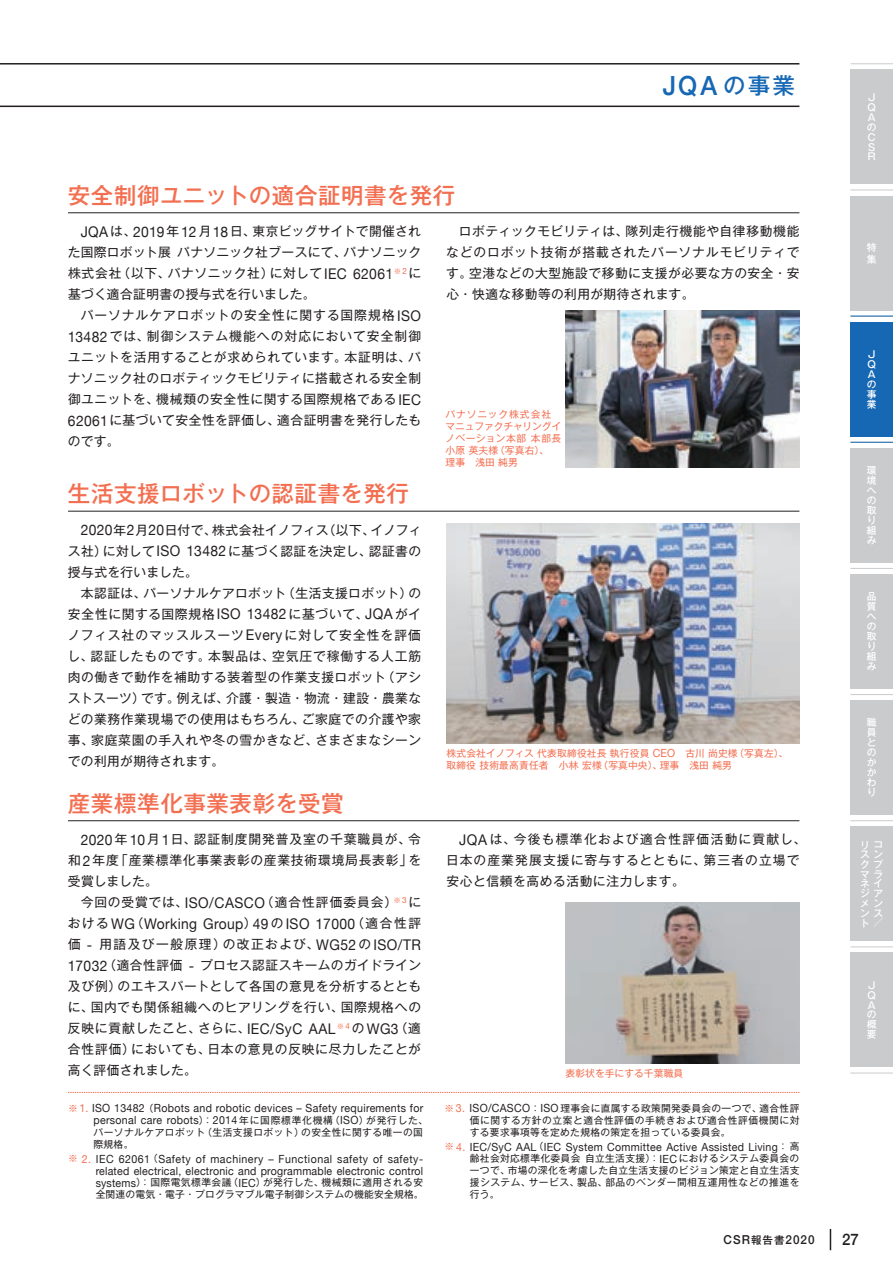
<style>
.page{position:relative;width:893px;height:1263px;background:#fff}
.page>*{position:absolute;margin:0;border:0;box-sizing:border-box;transform-origin:0 0}
.t1{font:500 26.4px "Helvetica Neue";color:#1768b4;scale:.95 1}
.t2{font:500 22.5px "Gothic MB101 Pr 6 N";letter-spacing:.02em;color:#f36f51}
.t3{font:500 15.9px "Helvetica Neue";color:#231f20;scale:.95 1}
.t4{font:14.7px "Helvetica Neue";letter-spacing:.025em;color:#231f20;scale:.94 1}
.t5{font:12.75px/21px "Gothic MB101 Pr 6 N";letter-spacing:.045em;color:#231f20;text-align:justify}
.t6{font:12.75px/21px "Gothic MB101 Pr 6 N";letter-spacing:.085em;color:#231f20}
.t7{font:12.75px "Gothic MB101 Pr 6 N";letter-spacing:.075em;color:#231f20}
.t8{font:500 12.3px "Helvetica Neue";letter-spacing:.09em;color:#231f20;scale:.95 1}
.t9{font:11.25px/12px "Helvetica Neue";letter-spacing:.03em;color:#231f20;scale:.94 1}
.t10{font:9.75px/12px "Gothic MB101 Pr 6 N";letter-spacing:.045em;color:#231f20;text-align:justify}
.t11{font:9.75px/12px "Gothic MB101 Pr 6 N";letter-spacing:.015em;color:#f36f51}
.t12{font:9.75px/12px "Gothic MB101 Pr 6 N";letter-spacing:.02em;color:#231f20}
.t13{font:500 9.75px/9.9px "Gothic MB101 Pr 6 N";color:#fff}
.s1{font-family:"Gothic MB101 Pr 6 N";font-size:22.5px}
.s2{font-family:"Helvetica Neue";font-size:14.7px}
.s3{font-family:"Gothic MB101 Pr 6 N";font-size:12.75px}
.s4{font-family:"Gothic MB101 Pr 6 N";font-size:9.75px;color:#f36f51}
.s5{color:#f36f51}
.s6{font-family:"Gothic MB101 Pr 6 N";font-size:9.75px}
.s7{font-family:"Helvetica Neue";font-size:11.25px}
.s8{font-family:"Helvetica Neue";font-size:11.25px;color:#f36f51}
.s9{font-family:"Gothic MB101 Pr 6 N";font-size:10.5px}
</style>
<div class="page">
<div style="left:850px;top:196px;width:43px;height:114px;background:#cacbcc"></div>
<hr style="left:850px;top:63px;width:43px;height:1px;background:#cacbcc">
<hr style="left:850px;top:190px;width:43px;height:1px;background:#cacbcc">
<hr style="left:850px;top:568px;width:43px;height:1px;background:#cacbcc">
<hr style="left:850px;top:694px;width:43px;height:1px;background:#cacbcc">
<hr style="left:850px;top:820px;width:43px;height:1px;background:#cacbcc">
<hr style="left:850px;top:946px;width:43px;height:1px;background:#cacbcc">
<hr style="left:850px;top:1073px;width:43px;height:1px;background:#cacbcc">
<div style="left:850px;top:448px;width:43px;height:115px;background:#cacbcc"></div>
<div style="left:850px;top:574px;width:43px;height:115px;background:#cacbcc"></div>
<div style="left:850px;top:700px;width:43px;height:115px;background:#cacbcc"></div>
<div style="left:850px;top:826px;width:43px;height:115px;background:#cacbcc"></div>
<div style="left:850px;top:952px;width:43px;height:115px;background:#cacbcc"></div>
<div style="left:850px;top:69px;width:43px;height:115px;background:#cacbcc"></div>
<hr style="left:850px;top:316px;width:43px;height:1px;background:#1768b4">
<hr style="left:850px;top:442px;width:43px;height:1px;background:#1768b4">
<div style="left:850px;top:322px;width:43px;height:115px;background:#1768b4"></div>
<hr style="left:0;top:63px;width:799px;height:2px;background:#231f20">
<hr style="left:0;top:106px;width:799px;height:1px;background:#231f20">
<svg style="left:68px;top:1092px;width:731px;height:1px"></svg>
<hr style="left:68px;top:212px;width:731px;height:1px;background:#231f20">
<img style="left:566px;top:310px;width:233px;height:158px">
<hr style="left:68px;top:820px;width:731px;height:1px;background:#231f20">
<img style="left:566px;top:902px;width:233px;height:162px">
<hr style="left:68px;top:511px;width:731px;height:1px;background:#231f20">
<img style="left:446px;top:523px;width:353px;height:221px">
<svg style="left:830px;top:1229px;width:1px;height:21px"></svg>
<h2 class="t2" style="left:68px;top:177px;width:389px">安全制御ユニットの適合証明書を発行</h2>
<h1 class="t1" style="left:663px;top:64px;width:141px">JQA <span class="s1">の事業</span></h1>
<p class="t5" style="left:68px;top:220px;width:355px;text-indent:13px"><span class="s2">JQA</span>は、<span class="s2">2019</span> 年<span class="s2">12</span>月<span class="s2">18</span>日、東京ビッグサイトで開催された国際ロボット展パナソニック社ブースにて、パナソニック株式会社（以下、パナソニック社）に対して<span class="s2">IEC 62061</span><sup>※</sup><sup>2</sup>に基づく適合証明書の授与式を行いました。</p>
<p class="t5" style="left:68px;top:304px;width:355px;text-indent:13px">パーソナルケアロボットの安全性に関する国際規格<span class="s2">ISO 13482</span>では、制御システム機能への対応において安全制御ユニットを活用することが求められています。本証明は、パナソニック社のロボティックモビリティに搭載される安全制御ユニットを、機械類の安全性に関する国際規格である<span class="s2">IEC 62061</span>に基づいて安全性を評価し、適合証明書を発行したものです。</p>
<h2 class="t2" style="left:68px;top:475px;width:343px">生活支援ロボットの認証書を発行</h2>
<p class="t5" style="left:68px;top:518px;width:355px;text-indent:13px"><span class="s2">2020</span>年<span class="s2">2</span>月<span class="s2">20</span>日付で、株式会社イノフィス（以下、イノフィス社）に対して<span class="s2">ISO 13482</span>に基づく認証を決定し、認証書の授与式を行いました。</p>
<p class="t5" style="left:67px;top:581px;width:355px;text-indent:13px">本認証は、パーソナルケアロボット（生活支援ロボット）の安全性に関する国際規格<span class="s2">ISO 13482</span>に基づいて、<span class="s2">JQA</span> がイノフィス社のマッスルスーツ<span class="s2">Every</span>に対して安全性を評価し、認証したものです。本製品は、空気圧で稼働する人工筋肉の働きで動作を補助する装着型の作業支援ロボット（アシストスーツ）です。例えば、介護・製造・物流・建設・農業などの業務作業現場での使用はもちろん、ご家庭での介護や家事、家庭菜園の手入れや冬の雪かきなど、さまざまなシーンでの利用が期待されます。</p>
<h2 class="t2" style="left:68px;top:785px;width:277px">産業標準化事業表彰を受賞</h2>
<p class="t5" style="left:68px;top:828px;width:355px;text-indent:13px"><span class="s2">2020</span> 年<span class="s2">10</span> 月<span class="s2">1</span>日、認証制度開発普及室の千葉職員が、令和<span class="s2">2</span> 年度「産業標準化事業表彰の産業技術環境局長表彰」を受賞しました。</p>
<p class="t7" style="left:81px;top:892px;width:342px">今回の受賞では、<span class="s2">ISO/CASCO</span>（適合性評価委員会）<sup>※</sup><sup>3</sup> に</p>
<p class="t4" style="left:68px;top:913px;width:377px"><span class="s3">おける</span> WG<span class="s3">（</span>Working Group<span class="s3">）</span>49 <span class="s3">の</span> ISO 17000<span class="s3">（適合性評</span></p>
<p class="t5" style="left:68px;top:933px;width:355px">価 <span class="s2">-</span> 用語及び一般原理）の改正および、<span class="s2">WG52</span>の<span class="s2">ISO/TR 17032</span>（適合性評価 <span class="s2">-</span> プロセス認証スキームのガイドライン及び例）のエキスパートとして各国の意見を分析するとともに、国内でも関係組織へのヒアリングを行い、国際規格への反映に貢献したこと、さらに、<span class="s2">IEC/SyC AAL</span> <sup>※</sup><sup>4</sup> の <span class="s2">WG3</span>（適合性評価）においても、日本の意見の反映に尽力したことが高く評価されました。</p>
<p class="t9" style="left:94px;top:1103px;width:357px;text-indent:-26px"><span class="s4">※</span> <span class="s5">1.</span> ISO 13482 <span class="s6">（</span>Robots and robotic devices – Safety requirements for personal care robots<span class="s6">）：</span>2014 <span class="s6">年に国際標準化機構（</span>ISO<span class="s6">）が発行した、</span></p>
<p class="t10" style="left:94px;top:1126px;width:331px">パーソナルケアロボット（生活支援ロボット）の安全性に関する唯一の国際規格。</p>
<p class="t9" style="left:68px;top:1153px;width:379px;text-align:right"><span class="s4">※</span> <span class="s5">2.</span> IEC 62061<span class="s6">（</span>Safety of machinery – Functional safety of safety&shy;related electrical, electronic and programmable electronic control</p>
<p class="t12" style="left:96px;top:1176px;width:329px"><span class="s7">systems</span>）：国際電気標準会議（<span class="s7">IEC</span>）が発行した、機械類に適用される安全関連の電気・電子・プログラマブル電子制御システムの機能安全規格。</p>
<p class="t5" style="left:446px;top:220px;width:355px;text-indent:13px">ロボティックモビリティは、隊列走行機能や自律移動機能などのロボット技術が搭載されたパーソナルモビリティです。空港などの大型施設で移動に支援が必要な方の安全・安心・快適な移動等の利用が期待されます。</p>
<p class="t11" style="left:445px;top:407px;width:118px">パナソニック株式会社　マニュファクチャリングイノベーション本部本部長小原英夫様（写真右）、<br>理事　浅田純男</p>
<p class="t11" style="left:446px;top:746px;width:343px">株式会社イノフィス代表取締役社長執行役員 <span class="s7">CEO</span>　古川尚史様（写真左）、取締役技術最高責任者　小林宏様（写真中央）、理事　浅田純男</p>
<p class="t6" style="left:446px;top:828px;width:362px;text-indent:13px"><span class="s2">JQA</span>は、今後も標準化および適合性評価活動に貢献し、日本の産業発展支援に寄与するとともに、第三者の立場で安心と信頼を高める活動に注力します。</p>
<p class="t11" style="left:565px;top:1067px;width:119px">表彰状を手にする千葉職員</p>
<p class="t10" style="left:470px;top:1102px;width:331px;text-indent:-26px"><span class="s5">※</span> <span class="s8">3.</span> <span class="s7">ISO/CASCO</span>：<span class="s7">ISO</span> 理事会に直属する政策開発委員会の一つで、適合性評価に関する方針の立案と適合性評価の手続きおよび適合性評価機関に対する要求事項等を定めた規格の策定を担っている委員会。</p>
<p class="t9" style="left:444px;top:1141px;width:379px"><span class="s4">※</span> <span class="s5">4.</span> IEC/SyC AAL<span class="s6">（</span>IEC System Committee Active Assisted Living<span class="s6">：高</span></p>
<p class="t10" style="left:470px;top:1152px;width:331px">齢社会対応標準化委員会自立生活支援）：<span class="s7">IEC</span> におけるシステム委員会の一つで、市場の深化を考慮した自立生活支援のビジョン策定と自立生活支援システム、サービス、製品、部品のベンダー間相互運用性などの推進を行う。</p>
<p class="t13" style="left:867px;top:92px;width:11px;text-align:justify">ＪＱＡのＣＳＲ</p>
<p class="t13" style="left:867px;top:241px;width:11px;line-height:11.6px">特集</p>
<p class="t13" style="left:867px;top:349px;width:11px">Ｊ<br>Ｑ<br>Ａの事業</p>
<p class="t13" style="left:867px;top:465px;width:11px">環境への取り組み</p>
<p class="t13" style="left:867px;top:591px;width:11px">品質への取り組み</p>
<p class="t13" style="left:867px;top:717px;width:11px;text-align:justify">職員とのかかわり</p>
<p class="t13" style="left:860px;top:839px;width:24px">リ<br>スンク<br>マ<br>ネ<br>ジアメ<br>ンスト</p>
<p class="t13" style="left:874px;top:834px;width:11px;line-height:19.5px">コプ</p>
<p class="t13" style="left:874px;top:868px;width:10px">ライ</p>
<p class="t13" style="left:874px;top:898px;width:11px">ン</p>
<p class="t13" style="left:867px;top:979px;width:11px">Ｊ<br>Ｑ<br>Ａの概要</p>
<p class="t8" style="left:724px;top:1230px;width:97px">CSR<span class="s9">報告書</span>2020</p>
<p class="t3" style="left:842px;top:1227px;width:19px">27</p>
</div>
